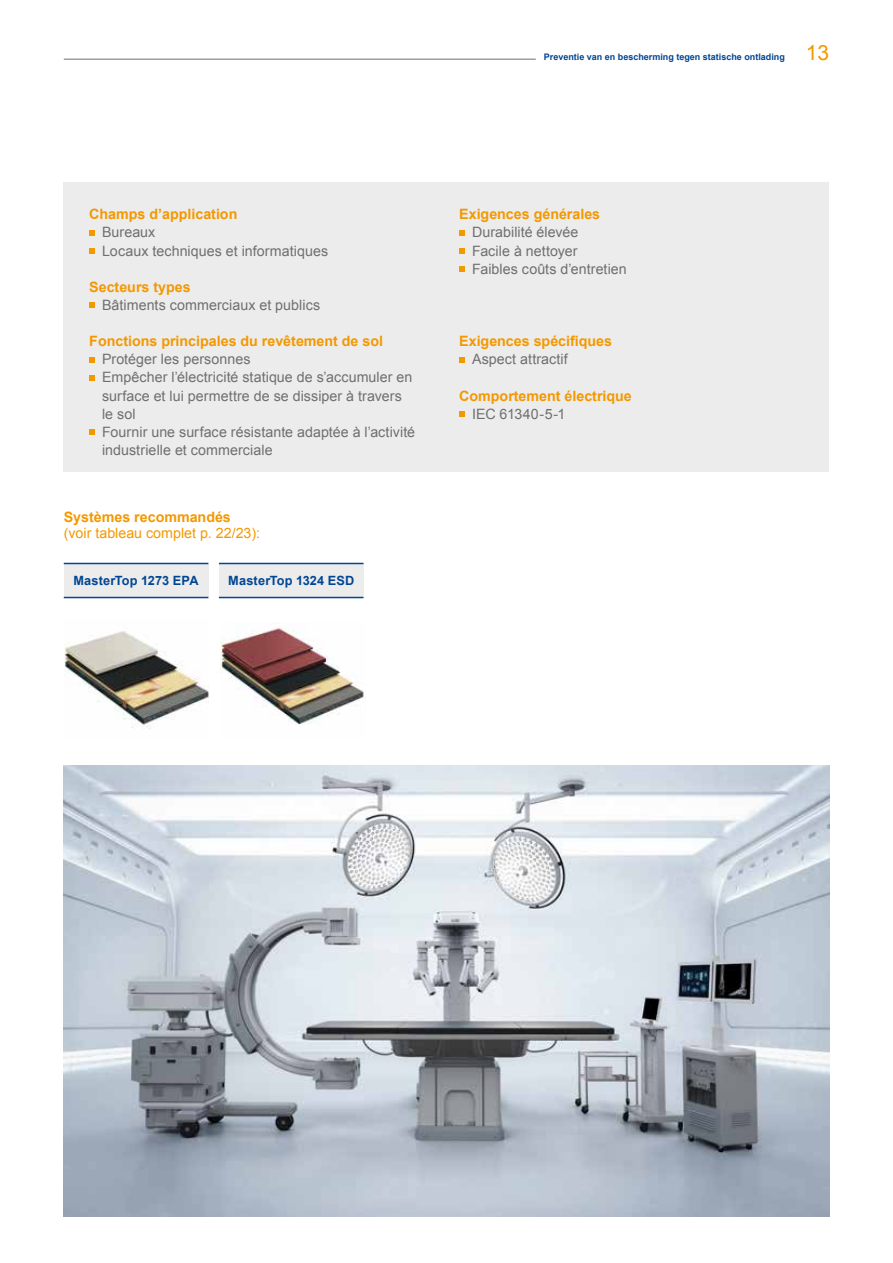
<style>
.page{position:relative;width:893px;height:1263px;background:#fff}
.page>*{position:absolute;margin:0;border:0;box-sizing:border-box;transform-origin:0 0}
.t1{font:21px "Arial";color:#f49800}
.t2{font:14.25px/18.1px "Arial";letter-spacing:.005em;color:#706f6f}
.t3{font:700 14.25px "Arial";color:#f49800}
.t4{font:14.25px "Arial";color:#f49800}
.t5{font:700 12.75px "Arial";letter-spacing:.01em;color:#014694}
.t6{font:700 9px "Arial";color:#014694}
</style>
<div class="page">
<hr style="left:64px;top:59px;width:472px;height:1px;background:#706f6f">
<div style="left:64px;top:183px;width:765px;height:289px;background:#ececec"></div>
<svg style="left:89px;top:230px;width:5px;height:5px"></svg>
<svg style="left:89px;top:248px;width:5px;height:5px"></svg>
<svg style="left:89px;top:303px;width:5px;height:5px"></svg>
<svg style="left:89px;top:357px;width:5px;height:5px"></svg>
<svg style="left:89px;top:375px;width:5px;height:5px"></svg>
<svg style="left:89px;top:430px;width:5px;height:5px"></svg>
<svg style="left:459px;top:230px;width:5px;height:5px"></svg>
<svg style="left:459px;top:248px;width:5px;height:5px"></svg>
<svg style="left:459px;top:266px;width:5px;height:6px"></svg>
<svg style="left:459px;top:357px;width:5px;height:5px"></svg>
<svg style="left:459px;top:411px;width:5px;height:5px"></svg>
<img style="left:64px;top:631px;width:145px;height:98px">
<img style="left:221px;top:627px;width:143px;height:98px">
<img style="left:64px;top:765px;width:765px;height:451px">
<div style="left:64px;top:563px;width:144px;height:34px;background:#ececec"></div>
<hr style="left:64px;top:563px;width:144px;height:1px;background:#014694">
<hr style="left:64px;top:597px;width:144px;height:1px;background:#014694">
<div style="left:219px;top:563px;width:144px;height:34px;background:#ececec"></div>
<hr style="left:219px;top:563px;width:144px;height:1px;background:#014694">
<hr style="left:219px;top:597px;width:144px;height:1px;background:#014694">
<p class="t6" style="left:544px;top:50px;width:243px">Preventie van en bescherming tegen statische ontlading</p>
<h1 class="t1" style="left:806px;top:38px;width:25px">13</h1>
<p class="t3" style="left:89px;top:205px;width:150px">Champs d’application</p>
<p class="t2" style="left:102px;top:223px;width:228px">Bureaux<br>Locaux techniques et informatiques</p>
<p class="t3" style="left:89px;top:277px;width:103px">Secteurs types</p>
<p class="t2" style="left:102px;top:296px;width:220px">Bâtiments commerciaux et publics</p>
<p class="t3" style="left:89px;top:332px;width:295px">Fonctions principales du revêtement de sol</p>
<p class="t2" style="left:102px;top:350px;width:315px">Protéger les personnes<br>Empêcher l’électricité statique de s’accumuler en surface et lui permettre de se dissiper à travers le sol<br>Fournir une surface résistante adaptée à l’activité industrielle et commerciale</p>
<p class="t3" style="left:64px;top:507px;width:169px">Systèmes recommandés</p>
<p class="t4" style="left:64px;top:524px;width:198px">(voir tableau complet p. 22/23):</p>
<p class="t5" style="left:73px;top:572px;width:127px">MasterTop 1273 EPA</p>
<p class="t5" style="left:228px;top:572px;width:128px">MasterTop 1324 ESD</p>
<p class="t3" style="left:459px;top:205px;width:142px">Exigences générales</p>
<p class="t2" style="left:472px;top:223px;width:156px">Durabilité élevée<br>Facile à nettoyer<br>Faibles coûts d’entretien</p>
<p class="t3" style="left:459px;top:332px;width:154px">Exigences spécifiques</p>
<p class="t2" style="left:472px;top:350px;width:97px">Aspect attractif</p>
<p class="t3" style="left:459px;top:386px;width:174px">Comportement électrique</p>
<p class="t2" style="left:472px;top:405px;width:95px">IEC 61340-5-1</p>
</div>
